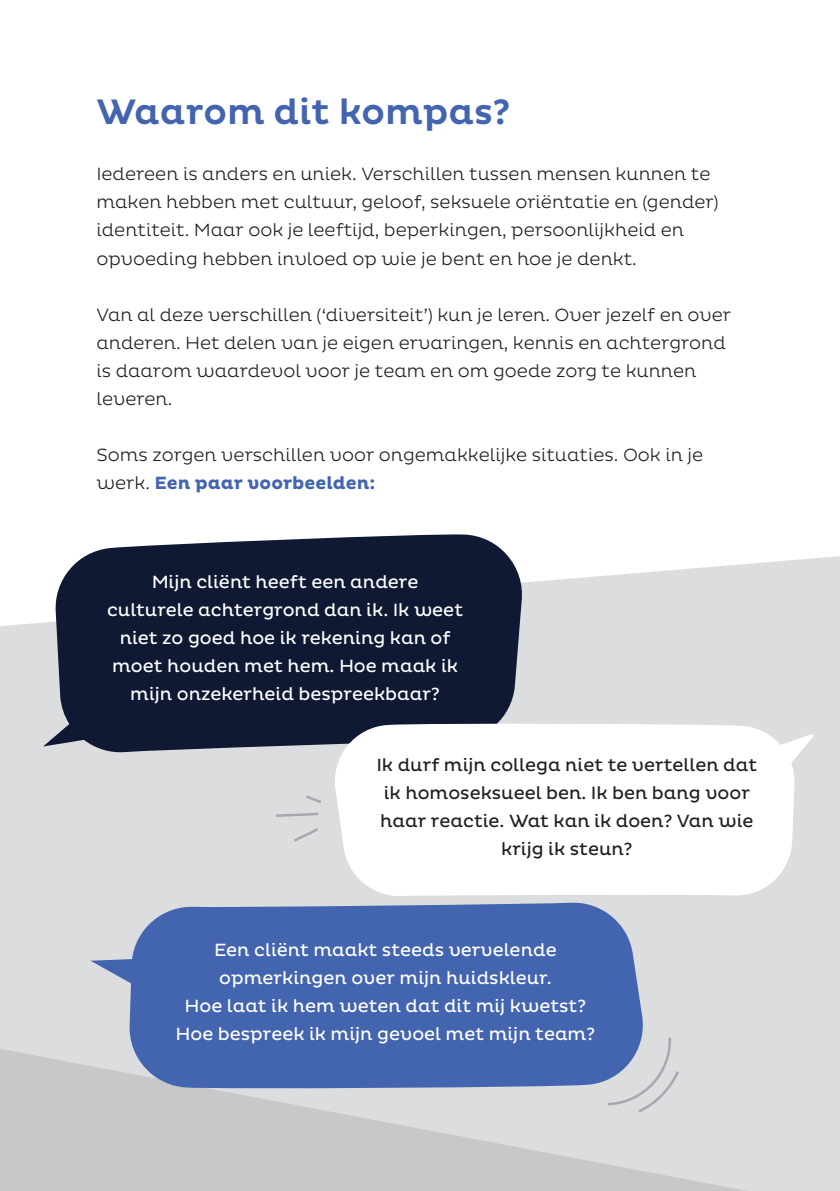
<style>
.page{position:relative;width:840px;height:1191px;background:#fff}
.page>*{position:absolute;margin:0;border:0;box-sizing:border-box;transform-origin:0 0}
.t1{font:500 36px "Pluto";color:#4364af}
.t2{font:300 18px/28px "Pluto";color:#231f20}
.t3{font:18px/28px "Pluto";color:#fff;text-align:center}
.t4{font:18px/28px "Pluto";color:#231f20;text-align:center}
.s1{font-weight:700;color:#4364af}
</style>
<div class="page">
<div style="left:0;top:556px;width:839px;height:635px;background:#dcdddf"></div>
<svg style="left:0;top:1048px;width:747px;height:143px;background:#cecfd1"></svg>
<svg style="left:273px;top:793px;width:51px;height:51px;background:#d7d8da"></svg>
<svg style="left:43px;top:534px;width:482px;height:219px;background:#262f46"></svg>
<svg style="left:90px;top:901px;width:557px;height:188px;background:#5774b5"></svg>
<svg style="left:330px;top:722px;width:483px;height:175px"></svg>
<svg style="left:605px;top:1035px;width:75px;height:79px;background:#bac1d2"></svg>
<h1 class="t1" style="left:96px;top:92px;width:415px">Waarom dit kompas?</h1>
<p class="t2" style="left:96px;top:160px;width:623px">Iedereen is anders en uniek. Verschillen tussen mensen kunnen te maken hebben met cultuur, geloof, seksuele oriëntatie en (gender) identiteit. Maar ook je leeftijd, beperkingen, persoonlijkheid en opvoeding hebben invloed op wie je bent en hoe je denkt.</p>
<p class="t2" style="left:96px;top:300px;width:636px">Van al deze verschillen (‘diversiteit’) kun je leren. Over jezelf en over anderen. Het delen van je eigen ervaringen, kennis en achtergrond is daarom waardevol voor je team en om goede zorg te kunnen leveren.</p>
<p class="t2" style="left:96px;top:440px;width:608px">Soms zorgen verschillen voor ongemakkelijke situaties. Ook in je werk. <span class="s1">Een paar voorbeelden:</span></p>
<p class="t3" style="left:107px;top:568px;width:357px">Mijn cliënt heeft een andere culturele achtergrond dan ik. Ik weet niet zo goed hoe ik rekening kan of moet houden met hem. Hoe maak ik mijn onzekerheid bespreekbaar?</p>
<p class="t4" style="left:376px;top:751px;width:382px">Ik durf mijn collega niet te vertellen dat ik homoseksueel ben. Ik ben bang voor haar reactie. Wat kan ik doen? Van wie krijg ik steun?</p>
<p class="t3" style="left:175px;top:936px;width:421px">Een cliënt maakt steeds vervelende opmerkingen over mijn huidskleur.<br>Hoe laat ik hem weten dat dit mij kwetst?<br>Hoe bespreek ik mijn gevoel met mijn team?</p>
</div>
